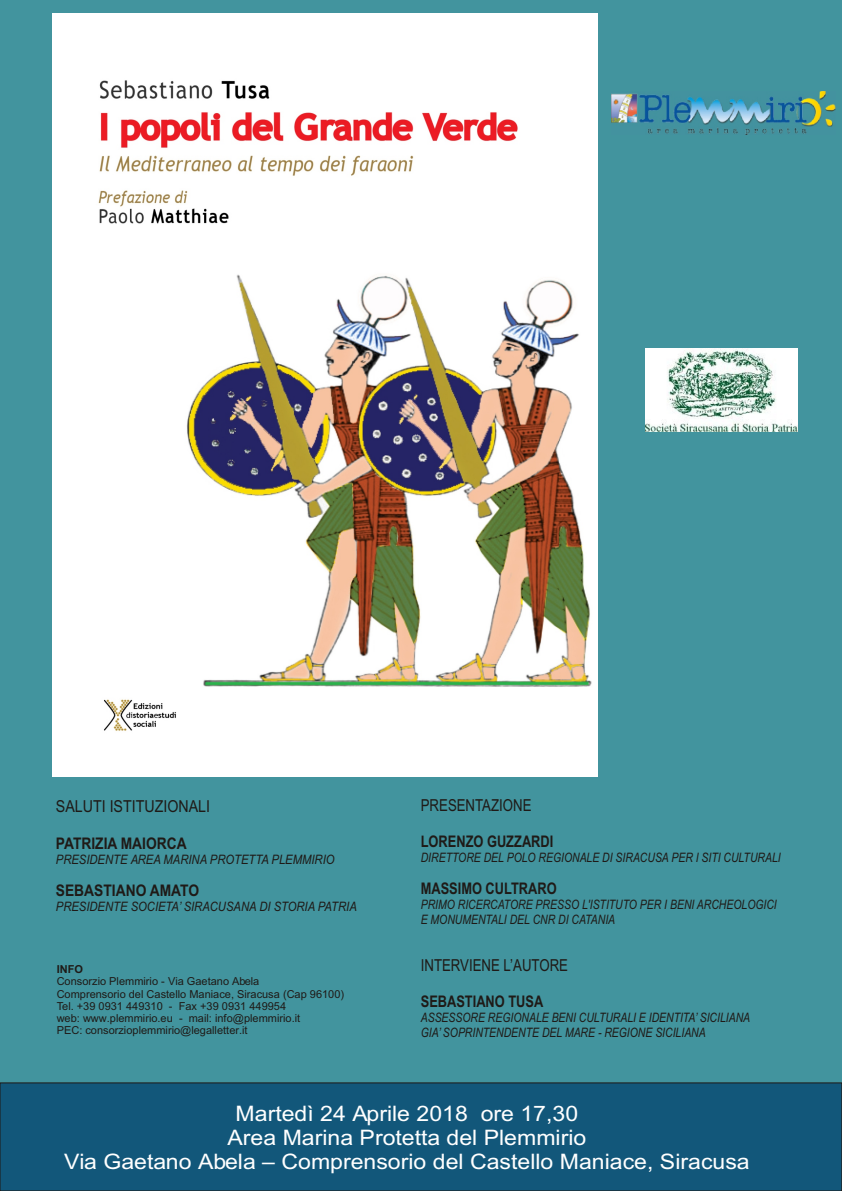
<style>
.page{position:relative;width:842px;height:1191px;background:#42949e}
.page>*{position:absolute;margin:0;border:0;box-sizing:border-box;transform-origin:0 0}
.t1{font:21.3px/23.8px "Arial";color:#fff;text-align:center;scale:1.08 1}
.t2{font:16.5px "Arial";color:#1f1a17;scale:.8 1}
.t3{font:16.5px "Arial";color:#1f1a17;scale:.86 1}
.t4{font:700 16px "Arial";color:#1f1a17;scale:.8 1}
.t5{font:700 16px "Arial";color:#1f1a17;scale:.86 1}
.t6{font:italic 13px/14.5px "Arial";color:#1f1a17;scale:.8 1}
.t7{font:italic 13px "Arial";color:#1f1a17;scale:.86 1}
.t8{font:11px/12.3px "Arial";color:#1f1a17}
.t9{font:700 11px "Arial";color:#1f1a17}
</style>
<div class="page">
<div style="left:0;top:1083px;width:842px;height:108px;background:#12577a;border:1px solid #1f1a17"></div>
<img style="left:611px;top:92px;width:225px;height:43px">
<img style="left:646px;top:348px;width:151px;height:84px">
<img style="left:53px;top:13px;width:545px;height:763px">
<p class="t3" style="left:56px;top:800px;width:181px">SALUTI ISTITUZIONALI</p>
<p class="t5" style="left:56px;top:837px;width:154px">PATRIZIA MAIORCA</p>
<p class="t7" style="left:56px;top:854px;width:326px">PRESIDENTE AREA MARINA PROTETTA PLEMMIRIO</p>
<p class="t5" style="left:56px;top:884px;width:168px">SEBASTIANO AMATO</p>
<p class="t7" style="left:56px;top:901px;width:351px">PRESIDENTE SOCIETA’ SIRACUSANA DI STORIA PATRIA</p>
<p class="t9" style="left:57px;top:965px;width:28px">INFO</p>
<p class="t8" style="left:57px;top:976px;width:289px">Consorzio Plemmirio - Via Gaetano Abela<br>Comprensorio del Castello Maniace, Siracusa (Cap 96100)<br>Tel. +39 0931 449310 - Fax +39 0931 449954<br>web: www.plemmirio.eu - mail: info@plemmirio.it<br>PEC: consorzioplemmirio@legalletter.it</p>
<p class="t2" style="left:421px;top:799px;width:140px">PRESENTAZIONE</p>
<p class="t4" style="left:421px;top:836px;width:167px">LORENZO GUZZARDI</p>
<p class="t6" style="left:421px;top:852px;width:451px">DIRETTORE DEL POLO REGIONALE DI SIRACUSA PER I SITI CULTURALI</p>
<p class="t4" style="left:421px;top:883px;width:171px">MASSIMO CULTRARO</p>
<p class="t6" style="left:421px;top:899px;width:447px">PRIMO RICERCATORE PRESSO L'ISTITUTO PER I BENI ARCHEOLOGICI<br>E MONUMENTALI DEL CNR DI CATANIA</p>
<p class="t2" style="left:421px;top:959px;width:186px">INTERVIENE L’AUTORE</p>
<p class="t4" style="left:421px;top:995px;width:155px">SEBASTIANO TUSA</p>
<p class="t6" style="left:421px;top:1012px;width:413px">ASSESSORE REGIONALE BENI CULTURALI E IDENTITA’ SICILIANA<br>GIA’ SOPRINTENDENTE DEL MARE - REGIONE SICILIANA</p>
<h1 class="t1" style="left:64px;top:1104px;width:636px">Martedì 24 Aprile 2018 ore 17,30<br>Area Marina Protetta del Plemmirio<br>Via Gaetano Abela – Comprensorio del Castello Maniace, Siracusa</h1>
</div>
